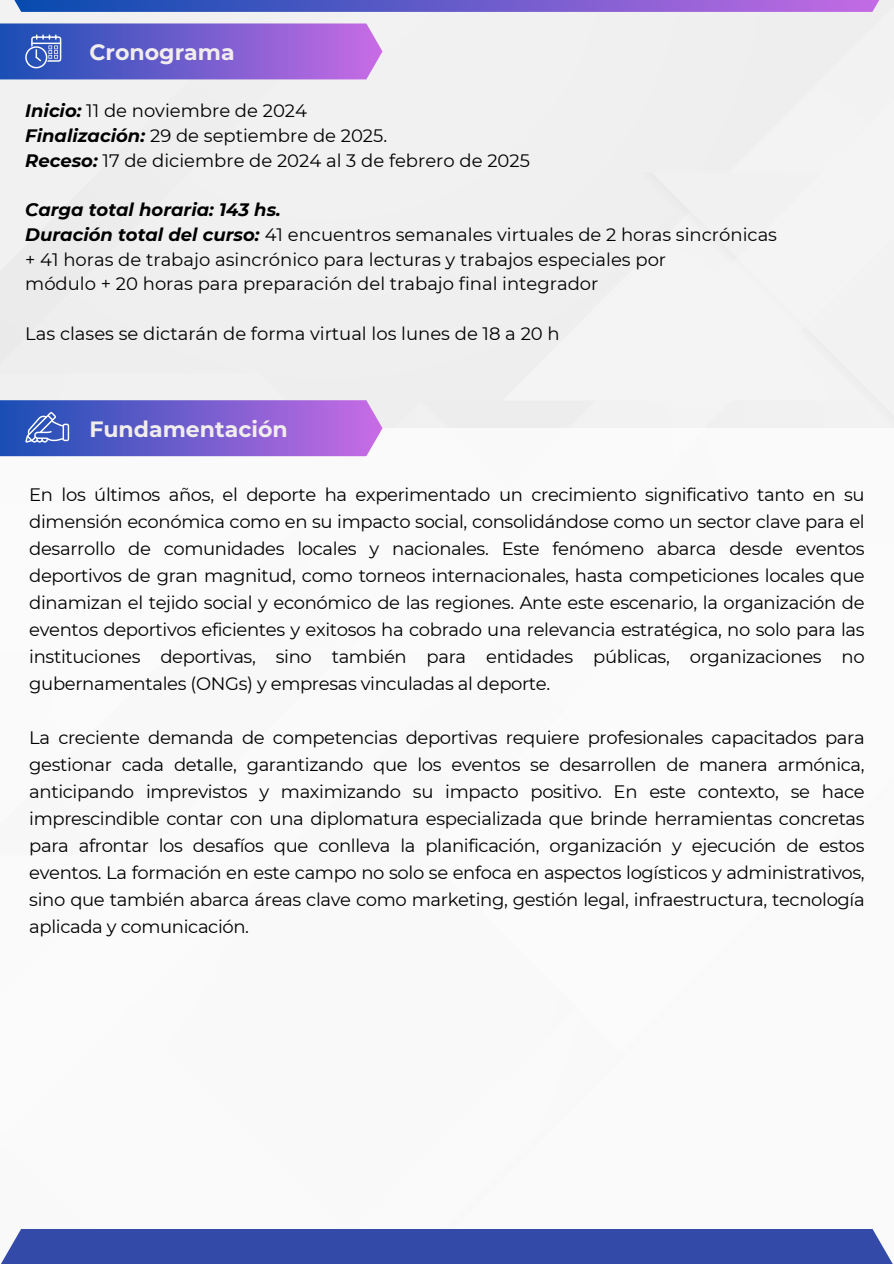
<style>
.page{position:relative;width:894px;height:1264px;background:#fff}
.page>*{position:absolute;margin:0;border:0;box-sizing:border-box;transform-origin:0 0}
.t1{font:700 22.05px "Montserrat";color:#f1eded}
.t2{font:18px/27px "Montserrat";color:#000001;text-align:justify}
.t3{font:italic 700 18px "Montserrat";color:#000001}
.s1{font-weight:700;font-style:italic}
</style>
<div class="page">
<svg style="left:0;top:0;width:893px;height:12px;background:#6b61ca"></svg>
<svg style="left:0;top:23px;width:382px;height:56px;background:#7663ce"></svg>
<svg style="left:0;top:400px;width:382px;height:56px;background:#7562ce"></svg>
<div style="left:0;top:1228px;width:893px;height:35px;background:#334aa8"></div>
<p class="t1" style="left:89px;top:39px;width:147px">Cronograma</p>
<p class="t2" style="left:25px;top:97px;width:283px"><span class="s1">Inicio:</span> 11 de noviembre de 2024</p>
<p class="t2" style="left:25px;top:122px;width:363px"><span class="s1">Finalización:</span> 29 de septiembre de 2025.</p>
<p class="t2" style="left:25px;top:147px;width:506px"><span class="s1">Receso:</span> 17 de diciembre de 2024 al 3 de febrero de 2025</p>
<p class="t3" style="left:25px;top:199px;width:257px">Carga total horaria: 143 hs.</p>
<p class="t2" style="left:25px;top:221px;width:753px"><span class="s1">Duración total del curso:</span> 41 encuentros semanales virtuales de 2 horas sincrónicas</p>
<p class="t2" style="left:25px;top:246px;width:642px">+ 41 horas de trabajo asincrónico para lecturas y trabajos especiales por</p>
<p class="t2" style="left:25px;top:270px;width:574px">módulo + 20 horas para preparación del trabajo final integrador</p>
<p class="t2" style="left:25px;top:320px;width:536px">Las clases se dictarán de forma virtual los lunes de 18 a 20 h</p>
<h1 class="t1" style="left:89px;top:415px;width:200px">Fundamentación</h1>
<p class="t2" style="left:29px;top:481px;width:836px">En los últimos años, el deporte ha experimentado un crecimiento significativo tanto en su dimensión económica como en su impacto social, consolidándose como un sector clave para el desarrollo de comunidades locales y nacionales. Este fenómeno abarca desde eventos deportivos de gran magnitud, como torneos internacionales, hasta competiciones locales que dinamizan el tejido social y económico de las regiones. Ante este escenario, la organización de eventos deportivos eficientes y exitosos ha cobrado una relevancia estratégica, no solo para las instituciones deportivas, sino también para entidades públicas, organizaciones no gubernamentales (ONGs) y empresas vinculadas al deporte.</p>
<h1 class="t2" style="left:29px;top:724px;width:836px">La creciente demanda de competencias deportivas requiere profesionales capacitados para gestionar cada detalle, garantizando que los eventos se desarrollen de manera armónica, anticipando imprevistos y maximizando su impacto positivo. En este contexto, se hace imprescindible contar con una diplomatura especializada que brinde herramientas concretas para afrontar los desafíos que conlleva la planificación, organización y ejecución de estos eventos. La formación en este campo no solo se enfoca en aspectos logísticos y administrativos, sino que también abarca áreas clave como marketing, gestión legal, infraestructura, tecnología aplicada y comunicación.</h1>
</div>
